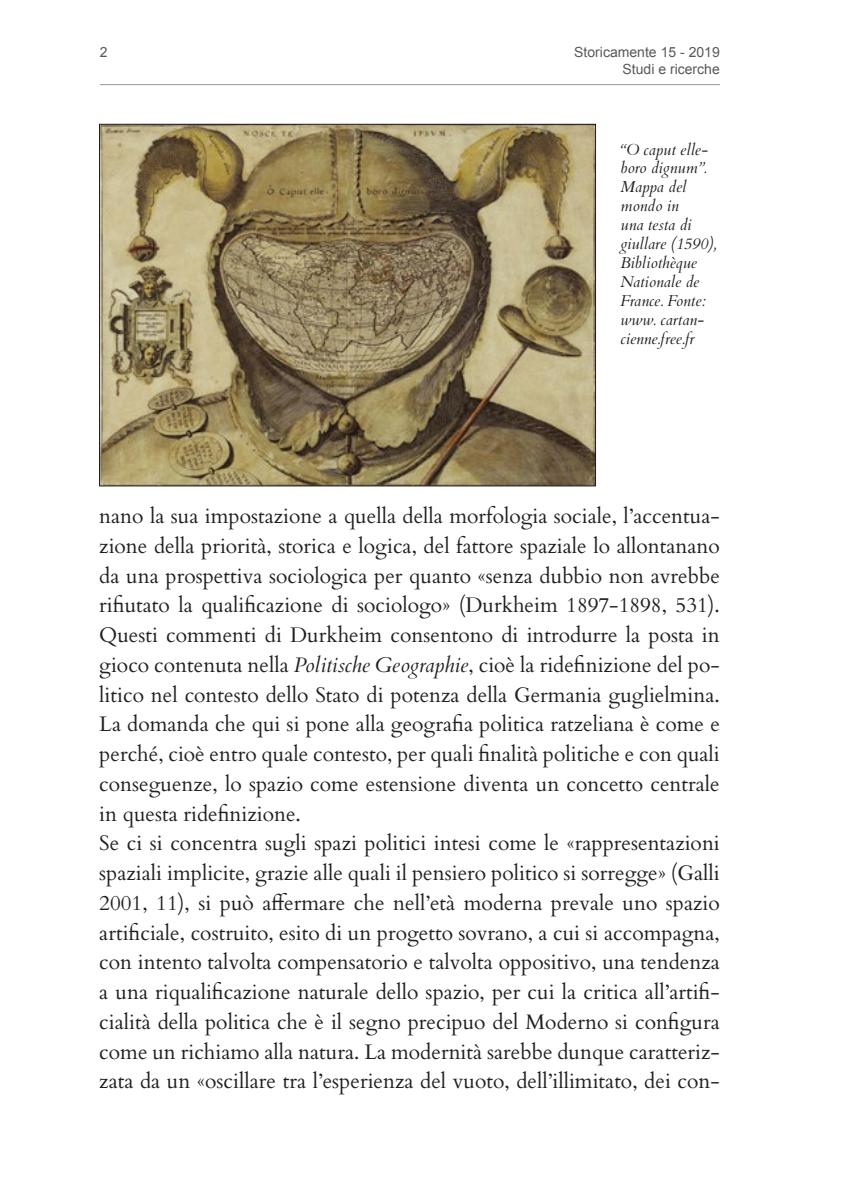
<style>
.page{position:relative;width:844px;height:1191px;background:#fff}
.page>*{position:absolute;margin:0;border:0;box-sizing:border-box;transform-origin:0 0}
.Testo_articoli{font:21px/29.8px "Cardo";color:#231f20;text-align:justify}
.Dida{font:italic 15.75px/18.9px "Cardo";color:#231f20}
.t1{font:14px/16.8px "Arial";color:#57585a;text-align:right}
.s1{font-style:italic}
</style>
<div class="page">
<hr style="left:100px;top:84px;width:619px;height:1px;background:#939598">
<img style="left:101px;top:126px;width:492px;height:358px">
<p class="t1" style="left:100px;top:44px;width:9px">2</p>
<p class="t1" style="left:574px;top:44px;width:147px">Storicamente 15 - 2019<br>Studi e ricerche</p>
<p class="Dida" style="left:620px;top:140px;width:97px">“O caput elle&shy;boro dignum”.<br>Mappa del mondo in<br>una testa di giullare (1590),<br>Bibliothèque<br>Nationale de<br>France. Fonte: www. cartan&shy;cienne.free.fr</p>
<p class="Testo_articoli" style="left:99px;top:500px;width:622px">nano la sua impostazione a quella della morfologia sociale, l’accentua&shy;zione della priorità, storica e logica, del fattore spaziale lo allontanano da una prospettiva sociologica per quanto «senza dubbio non avrebbe rifiutato la qualificazione di sociologo» (Durkheim 1897-1898, 531).<br>Questi commenti di Durkheim consentono di introdurre la posta in gioco contenuta nella <span class="s1">Politische Geographie</span>, cioè la ridefinizione del po&shy;litico nel contesto dello Stato di potenza della Germania guglielmina.<br>La domanda che qui si pone alla geografia politica ratzeliana è come e perché, cioè entro quale contesto, per quali finalità politiche e con quali conseguenze, lo spazio come estensione diventa un concetto centrale in questa ridefinizione.</p>
<p class="Testo_articoli" style="left:99px;top:827px;width:622px">Se ci si concentra sugli spazi politici intesi come le «rappresentazioni spaziali implicite, grazie alle quali il pensiero politico si sorregge» (Galli 2001, 11), si può affermare che nell’età moderna prevale uno spazio artificiale, costruito, esito di un progetto sovrano, a cui si accompagna, con intento talvolta compensatorio e talvolta oppositivo, una tendenza a una riqualificazione naturale dello spazio, per cui la critica all’artifi&shy;cialità della politica che è il segno precipuo del Moderno si configura come un richiamo alla natura. La modernità sarebbe dunque caratteriz&shy;zata da un «oscillare tra l’esperienza del vuoto, dell’illimitato, dei con-</p>
</div>
